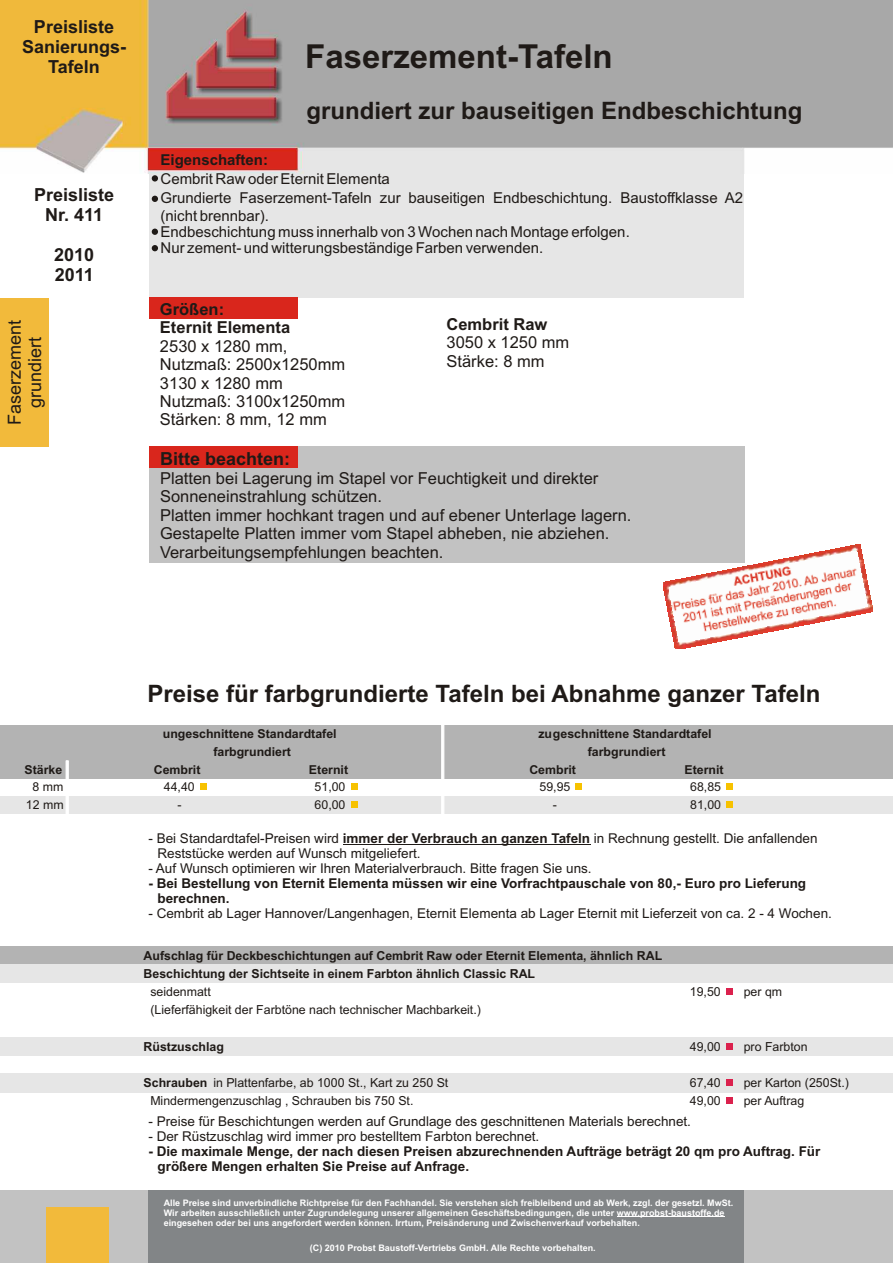
<style>
.page{position:relative;width:893px;height:1263px;background:#fff}
.page>*{position:absolute;margin:0;border:0;box-sizing:border-box;transform-origin:0 0}
.t1{font:700 33px "Arial";color:#1f1a17}
.t2{font:700 24px "Arial";color:#1f1a17}
.t3{font:700 18px/20.1px "Arial";color:#1f1a17;text-align:center}
.t4{font:18px/20.1px "Arial";color:#1f1a17;text-align:center}
.t5{font:16.5px/18.5px "Arial";color:#1f1a17}
.t6{font:700 16.5px/18.5px "Arial";color:#1f1a17}
.t7{font:15px/15.9px "Arial";color:#1f1a17}
.t8{font:700 15px "Arial";color:#1f1a17}
.t9{font:13.5px/15.1px "Arial";color:#1f1a17}
.t10{font:700 13.5px/15.1px "Arial";color:#1f1a17}
.t11{font:12.45px/18.1px "Arial";color:#1f1a17}
.t12{font:700 12.45px/18.1px "Arial";color:#1f1a17}
.t13{font:700 12.3px "Arial";color:#1f1a17}
.t14{font:12.3px "Arial";color:#1f1a17}
.t15{font:700 9px/10.1px "Arial";color:#fff}
.s1{font-weight:700}
</style>
<div class="page">
<div style="left:0;top:725px;width:892px;height:54px;background:#b3b3b3"></div>
<div style="left:0;top:796px;width:892px;height:18px;background:#e6e6e6"></div>
<svg style="left:66px;top:760px;width:3px;height:54px"></svg>
<svg style="left:441px;top:725px;width:3px;height:89px"></svg>
<div style="left:0;top:946px;width:892px;height:18px;background:#b3b3b3"></div>
<div style="left:0;top:964px;width:892px;height:19px;background:#e6e6e6"></div>
<div style="left:0;top:1037px;width:892px;height:18px;background:#e6e6e6"></div>
<div style="left:0;top:1073px;width:892px;height:19px;background:#e6e6e6"></div>
<div style="left:149px;top:148px;width:594px;height:150px;background:#e6e6e6"></div>
<div style="left:149px;top:446px;width:595px;height:117px;background:#c2c2c2"></div>
<div style="left:149px;top:446px;width:149px;height:22px;background:#d9261c"></div>
<div style="left:149px;top:298px;width:149px;height:21px;background:#d9261c"></div>
<img style="left:0;top:0;width:893px;height:174px">
<div style="left:0;top:298px;width:49px;height:148px;background:#f2ba3b"></div>
<div style="left:0;top:1191px;width:149px;height:72px;background:#c2c2c2"></div>
<div style="left:149px;top:1191px;width:595px;height:72px;background:#828587"></div>
<div style="left:744px;top:1191px;width:149px;height:72px;background:#c2c2c2"></div>
<div style="left:47px;top:1207px;width:62px;height:56px;background:#f2ba3b"></div>
<hr style="left:617px;top:1216px;width:107px;height:1px;background:#fff">
<div style="left:152px;top:175px;width:6px;height:7px;background:#1f1a17;border-radius:50%"></div>
<svg style="left:152px;top:196px;width:6px;height:6px"></svg>
<svg style="left:152px;top:229px;width:6px;height:6px"></svg>
<svg style="left:152px;top:245px;width:6px;height:6px"></svg>
<svg style="left:201px;top:783px;width:6px;height:6px"></svg>
<svg style="left:351px;top:783px;width:6px;height:6px"></svg>
<svg style="left:576px;top:783px;width:6px;height:6px"></svg>
<div style="left:726px;top:783px;width:7px;height:6px;background:#f7c200"></div>
<svg style="left:351px;top:801px;width:6px;height:6px"></svg>
<div style="left:726px;top:801px;width:7px;height:6px;background:#f7c200"></div>
<div style="left:726px;top:1097px;width:7px;height:6px;background:#db214d"></div>
<div style="left:726px;top:1043px;width:7px;height:7px;background:#db214d"></div>
<div style="left:726px;top:1080px;width:7px;height:6px;background:#db214d"></div>
<div style="left:726px;top:988px;width:7px;height:7px;background:#db214d"></div>
<hr style="left:343px;top:844px;width:247px;height:1px;background:#1f1a17">
<img style="left:663px;top:545px;width:210px;height:104px">
<img style="left:669px;top:551px;width:198px;height:91px">
<h3 class="t3" style="left:22px;top:18px;width:106px">Preisliste<br>Sanierungs-<br>Tafeln</h3>
<h3 class="t3" style="left:34px;top:186px;width:82px">Preisliste<br>Nr. 411</h3>
<h3 class="t3" style="left:54px;top:246px;width:42px;text-align:left">2010<br>2011</h3>
<h3 class="t4" style="left:6px;top:425px;width:107px;rotate:-90deg">Faserzement grundiert</h3>
<h1 class="t1" style="left:305px;top:44px;width:309px">Faserzement-Tafeln</h1>
<h2 class="t2" style="left:306px;top:101px;width:498px">grundiert zur bauseitigen Endbeschichtung</h2>
<p class="t8" style="left:161px;top:154px;width:109px">Eigenschaften:</p>
<p class="t7" style="left:161px;top:171px;width:584px;line-height:19.2px">Cembrit Raw oder Eternit Elementa<br>Grundierte Faserzement-Tafeln zur bauseitigen Endbeschichtung. Baustoffklasse A2</p>
<p class="t7" style="left:161px;top:209px;width:471px">(nicht brennbar).<br>Endbeschichtung muss innerhalb von 3 Wochen nach Montage erfolgen.<br>Nur zement- und witterungsbeständige Farben verwenden.</p>
<p class="t6" style="left:160px;top:301px;width:132px">Größen:<br>Eternit Elementa</p>
<p class="t5" style="left:160px;top:338px;width:187px">2530 x 1280 mm,<br>Nutzmaß: 2500x1250mm<br>3130 x 1280 mm<br>Nutzmaß: 3100x1250mm<br>Stärken: 8 mm, 12 mm</p>
<p class="t6" style="left:446px;top:316px;width:102px">Cembrit Raw</p>
<p class="t5" style="left:446px;top:335px;width:124px">3050 x 1250 mm<br>Stärke: 8 mm</p>
<h3 class="t3" style="left:160px;top:450px;width:132px">Bitte beachten:</h3>
<p class="t5" style="left:160px;top:470px;width:473px">Platten bei Lagerung im Stapel vor Feuchtigkeit und direkter Sonneneinstrahlung schützen.<br>Platten immer hochkant tragen und auf ebener Unterlage lagern.<br>Gestapelte Platten immer vom Stapel abheben, nie abziehen.<br>Verarbeitungsempfehlungen beachten.</p>
<h2 class="t2" style="left:147px;top:685px;width:675px">Preise für farbgrundierte Tafeln bei Abnahme ganzer Tafeln</h2>
<p class="t13" style="left:163px;top:729px;width:175px">ungeschnittene Standardtafel</p>
<p class="t13" style="left:538px;top:729px;width:175px">zugeschnittene Standardtafel</p>
<p class="t13" style="left:213px;top:747px;width:79px">farbgrundiert</p>
<p class="t13" style="left:588px;top:747px;width:79px">farbgrundiert</p>
<p class="t13" style="left:154px;top:765px;width:48px">Cembrit</p>
<p class="t13" style="left:309px;top:765px;width:41px">Eternit</p>
<p class="t13" style="left:529px;top:765px;width:48px">Cembrit</p>
<p class="t13" style="left:684px;top:765px;width:41px">Eternit</p>
<p class="t13" style="left:24px;top:765px;width:39px">Stärke</p>
<p class="t14" style="left:33px;top:782px;width:32px">8 mm</p>
<p class="t14" style="left:164px;top:782px;width:32px">44,40</p>
<p class="t14" style="left:315px;top:782px;width:32px">51,00</p>
<p class="t14" style="left:539px;top:782px;width:32px">59,95</p>
<p class="t14" style="left:690px;top:782px;width:32px">68,85</p>
<p class="t14" style="left:26px;top:800px;width:39px">12 mm</p>
<p class="t14" style="left:177px;top:800px;width:6px">-</p>
<p class="t14" style="left:315px;top:800px;width:32px">60,00</p>
<p class="t14" style="left:553px;top:800px;width:6px">-</p>
<p class="t14" style="left:690px;top:800px;width:32px">81,00</p>
<p class="t9" style="left:158px;top:832px;width:661px;text-indent:-9px">- Bei Standardtafel-Preisen wird <span class="s1">immer der Verbrauch an ganzen Tafeln</span> in Rechnung gestellt. Die anfallenden<br>Reststücke werden auf Wunsch mitgeliefert.</p>
<p class="t9" style="left:148px;top:862px;width:445px">- Auf Wunsch optimieren wir Ihren Materialverbrauch. Bitte fragen Sie uns.</p>
<p class="t10" style="left:158px;top:877px;width:650px;text-indent:-9px">- Bei Bestellung von Eternit Elementa müssen wir eine Vorfrachtpauschale von 80,- Euro pro Lieferung berechnen.</p>
<p class="t9" style="left:148px;top:907px;width:685px">- Cembrit ab Lager Hannover/Langenhagen, Eternit Elementa ab Lager Eternit mit Lieferzeit von ca. 2 - 4 Wochen.</p>
<p class="t12" style="left:144px;top:948px;width:520px">Aufschlag für Deckbeschichtungen auf Cembrit Raw oder Eternit Elementa, ähnlich RAL<br>Beschichtung der Sichtseite in einem Farbton ähnlich Classic RAL</p>
<p class="t11" style="left:150px;top:984px;width:62px">seidenmatt</p>
<p class="t11" style="left:150px;top:1002px;width:332px">(Lieferfähigkeit der Farbtöne nach technischer Machbarkeit.)</p>
<p class="t12" style="left:144px;top:1038px;width:82px">Rüstzuschlag</p>
<p class="t11" style="left:150px;top:1074px;width:300px;text-indent:-7px"><span class="s1">Schrauben</span> in Plattenfarbe, ab 1000 St., Kart zu 250 St<br>Mindermengenzuschlag , Schrauben bis 750 St.</p>
<p class="t11" style="left:690px;top:984px;width:32px">19,50</p>
<p class="t11" style="left:744px;top:984px;width:40px">per qm</p>
<p class="t11" style="left:690px;top:1038px;width:32px">49,00</p>
<p class="t11" style="left:744px;top:1038px;width:65px">pro Farbton</p>
<p class="t11" style="left:690px;top:1074px;width:32px">67,40</p>
<p class="t11" style="left:744px;top:1074px;width:107px">per Karton (250St.)</p>
<p class="t11" style="left:690px;top:1092px;width:32px">49,00</p>
<p class="t11" style="left:744px;top:1092px;width:62px">per Auftrag</p>
<p class="t9" style="left:148px;top:1114px;width:544px">- Preise für Beschichtungen werden auf Grundlage des geschnittenen Materials berechnet.</p>
<p class="t9" style="left:148px;top:1129px;width:392px">- Der Rüstzuschlag wird immer pro bestelltem Farbton berechnet.</p>
<p class="t10" style="left:158px;top:1145px;width:664px;text-indent:-9px">- Die maximale Menge, der nach diesen Preisen abzurechnenden Aufträge beträgt 20 qm pro Auftrag. Für größere Mengen erhalten Sie Preise auf Anfrage.</p>
<p class="t15" style="left:164px;top:1198px;width:571px">Alle Preise sind unverbindliche Richtpreise für den Fachhandel. Sie verstehen sich freibleibend und ab Werk, zzgl. der gesetzl. MwSt.<br>Wir arbeiten ausschließlich unter Zugrundelegung unserer allgemeinen Geschäftsbedingungen, die unter www.probst-baustoffe.de eingesehen oder bei uns angefordert werden können. Irrtum, Preisänderung und Zwischenverkauf vorbehalten.</p>
<p class="t15" style="left:310px;top:1243px;width:287px">(C) 2010 Probst Baustoff-Vertriebs GmbH. Alle Rechte vorbehalten.</p>
</div>
